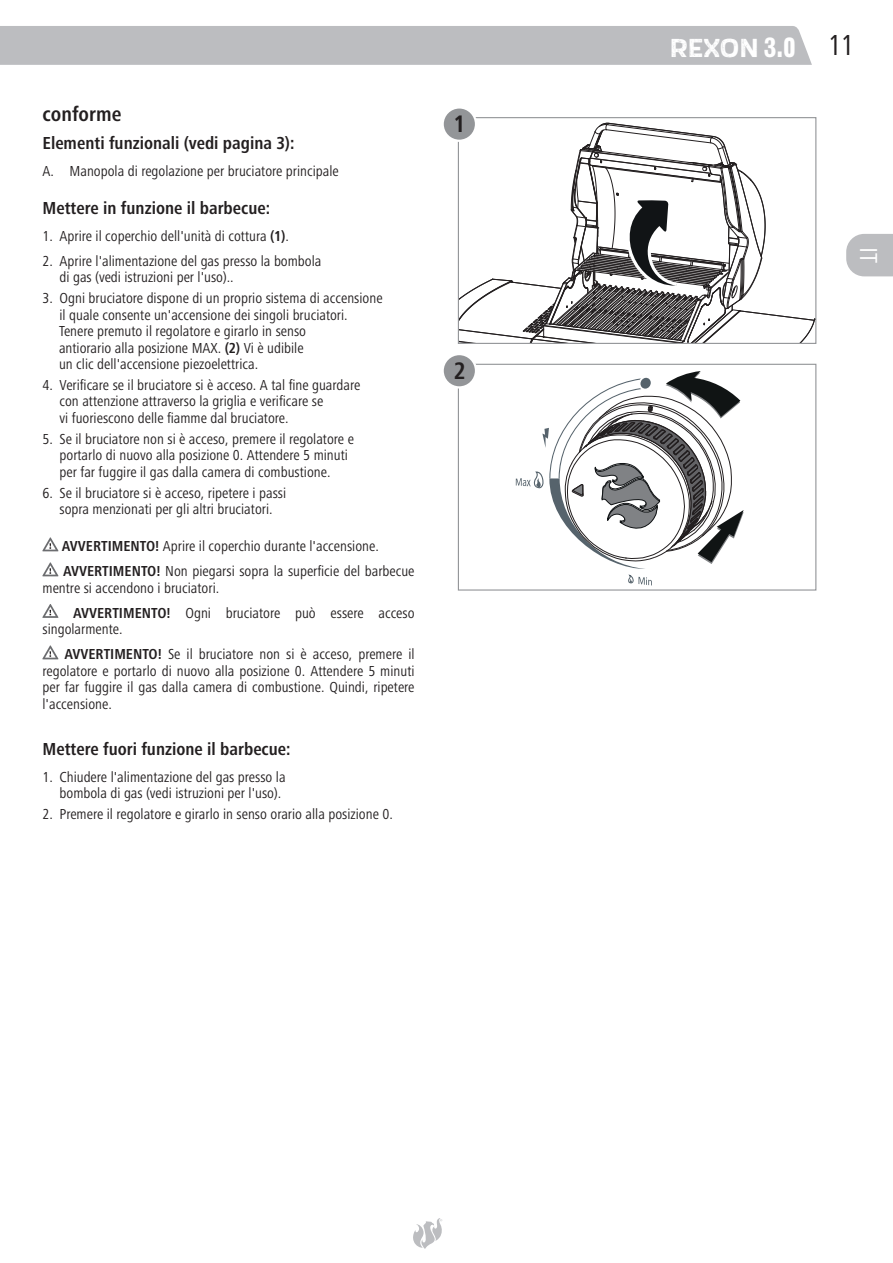
<style>
.page{position:relative;width:893px;height:1263px;background:#fff}
.page>*{position:absolute;margin:0;border:0;box-sizing:border-box;transform-origin:0 0}
.t1{font:700 27px "Scarlet Wood";color:#fff}
.t2{font:condensed 25.5px "Frutiger Next LTW1 G";color:#fff}
.Ueberschrift_1{font:700 condensed 24.75px "Frutiger Next LTW1 G";color:#231f20}
.Ueberschrift_1-2{font:700 condensed 21px "Frutiger Next LTW1 G";color:#231f20}
.Ueberschrift_1-3{font:700 condensed 18px "Frutiger Next LTW1 G";color:#231f20}
.Standard{font:condensed 15px/16.5px "Frutiger Next LTW1 G";color:#231f20}
.Standard_fett{font:condensed 15px/16.5px "Frutiger Next LTW1 G";color:#231f20}
.s1{font-weight:700}
.s2{font-family:"Railroad Gothic ATF";font-weight:400}
.s3{font-family:"Frutiger Next LTW1 G";font-weight:400;font-stretch:condensed;font-size:30px;color:#231f20}
</style>
<div class="page">
<svg style="left:457px;top:117px;width:360px;height:227px"></svg>
<div style="left:443px;top:107px;width:33px;height:34px;background:#939598;border-radius:50%"></div>
<div style="left:442px;top:106px;width:35px;height:36px;border:2px solid #fff;border-radius:50%"></div>
<svg style="left:457px;top:363px;width:360px;height:228px"></svg>
<div style="left:443px;top:354px;width:33px;height:33px;background:#939598;border-radius:50%"></div>
<div style="left:442px;top:353px;width:35px;height:36px;border:2px solid #fff;border-radius:50%"></div>
<svg style="left:43px;top:537px;width:15px;height:14px"></svg>
<svg style="left:43px;top:562px;width:15px;height:14px"></svg>
<svg style="left:43px;top:604px;width:15px;height:14px"></svg>
<svg style="left:43px;top:645px;width:15px;height:14px"></svg>
<div style="left:0;top:26px;width:812px;height:39px;background:#bcbdc0"></div>
<svg style="left:413px;top:1218px;width:29px;height:31px"></svg>
<svg style="left:846px;top:234px;width:47px;height:42px;background:#c0c1c4"></svg>
<p class="Ueberschrift_1-2" style="left:43px;top:102px;width:80px">conforme</p>
<p class="Ueberschrift_1-3" style="left:43px;top:132px;width:253px">Elementi funzionali (vedi pagina 3):</p>
<p class="Standard" style="left:43px;top:162px;width:298px">A. Manopola di regolazione per bruciatore principale</p>
<p class="Ueberschrift_1-3" style="left:43px;top:198px;width:229px">Mettere in funzione il barbecue:</p>
<p class="Standard" style="left:43px;top:228px;width:248px">1. Aprire il coperchio dell'unità di cottura <span class="s1">(1)</span>.</p>
<p class="Standard" style="left:60px;top:253px;width:263px;text-indent:-17px">2. Aprire l'alimentazione del gas presso la bombola di gas (vedi istruzioni per l'uso)..</p>
<p class="Standard" style="left:60px;top:290px;width:325px;text-indent:-17px">3. Ogni bruciatore dispone di un proprio sistema di accensione il quale consente un'accensione dei singoli bruciatori.</p>
<p class="Standard_fett" style="left:59px;top:323px;width:249px">Tenere premuto il regolatore e girarlo in senso antiorario alla posizione MAX. <span class="s1">(2)</span> Vi è udibile un clic dell'accensione piezoelettrica.</p>
<p class="Standard" style="left:60px;top:377px;width:302px;text-indent:-17px">4. Verificare se il bruciatore si è acceso. A tal fine guardare con attenzione attraverso la griglia e verificare se<br>vi fuoriescono delle fiamme dal bruciatore.</p>
<p class="Standard" style="left:60px;top:430px;width:296px;text-indent:-17px">5. Se il bruciatore non si è acceso, premere il regolatore e portarlo di nuovo alla posizione 0. Attendere 5 minuti per far fuggire il gas dalla camera di combustione.</p>
<p class="Standard" style="left:43px;top:484px;width:245px;text-align:center">6. Se il bruciatore si è acceso, ripetere i passi sopra menzionati per gli altri bruciatori.</p>
<p class="Standard" style="left:62px;top:538px;width:318px"><span class="s1">AVVERTIMENTO!</span> Aprire il coperchio durante l'accensione.</p>
<p class="Standard" style="left:43px;top:563px;width:374px;text-indent:21px"><span class="s1">AVVERTIMENTO!</span> Non piegarsi sopra la superficie del barbecue mentre si accendono i bruciatori.</p>
<p class="Standard" style="left:43px;top:604px;width:374px;text-indent:31px"><span class="s1">AVVERTIMENTO!</span> Ogni bruciatore può essere acceso singolarmente.</p>
<p class="Standard" style="left:43px;top:646px;width:374px;text-align:justify;text-indent:22px"><span class="s1">AVVERTIMENTO!</span> Se il bruciatore non si è acceso, premere il regolatore e portarlo di nuovo alla posizione 0. Attendere 5 minuti per far fuggire il gas dalla camera di combustione. Quindi, ripetere l'accensione.</p>
<p class="Ueberschrift_1-3" style="left:43px;top:738px;width:249px">Mettere fuori funzione il barbecue:</p>
<p class="Standard" style="left:43px;top:768px;width:245px;text-align:right">1. Chiudere l'alimentazione del gas presso la bombola di gas (vedi istruzioni per l'uso).</p>
<p class="Standard" style="left:43px;top:806px;width:352px">2. Premere il regolatore e girarlo in senso orario alla posizione 0.</p>
<p class="Ueberschrift_1" style="left:453px;top:110px;width:14px">1</p>
<p class="Ueberschrift_1" style="left:454px;top:356px;width:14px">2</p>
<h1 class="t1" style="left:670px;top:29px;width:186px">REXON <span class="s2">3.0</span> <span class="s3">11</span></h1>
<h2 class="t2" style="left:883px;top:247px;width:18px;rotate:90deg">IT</h2>
</div>
